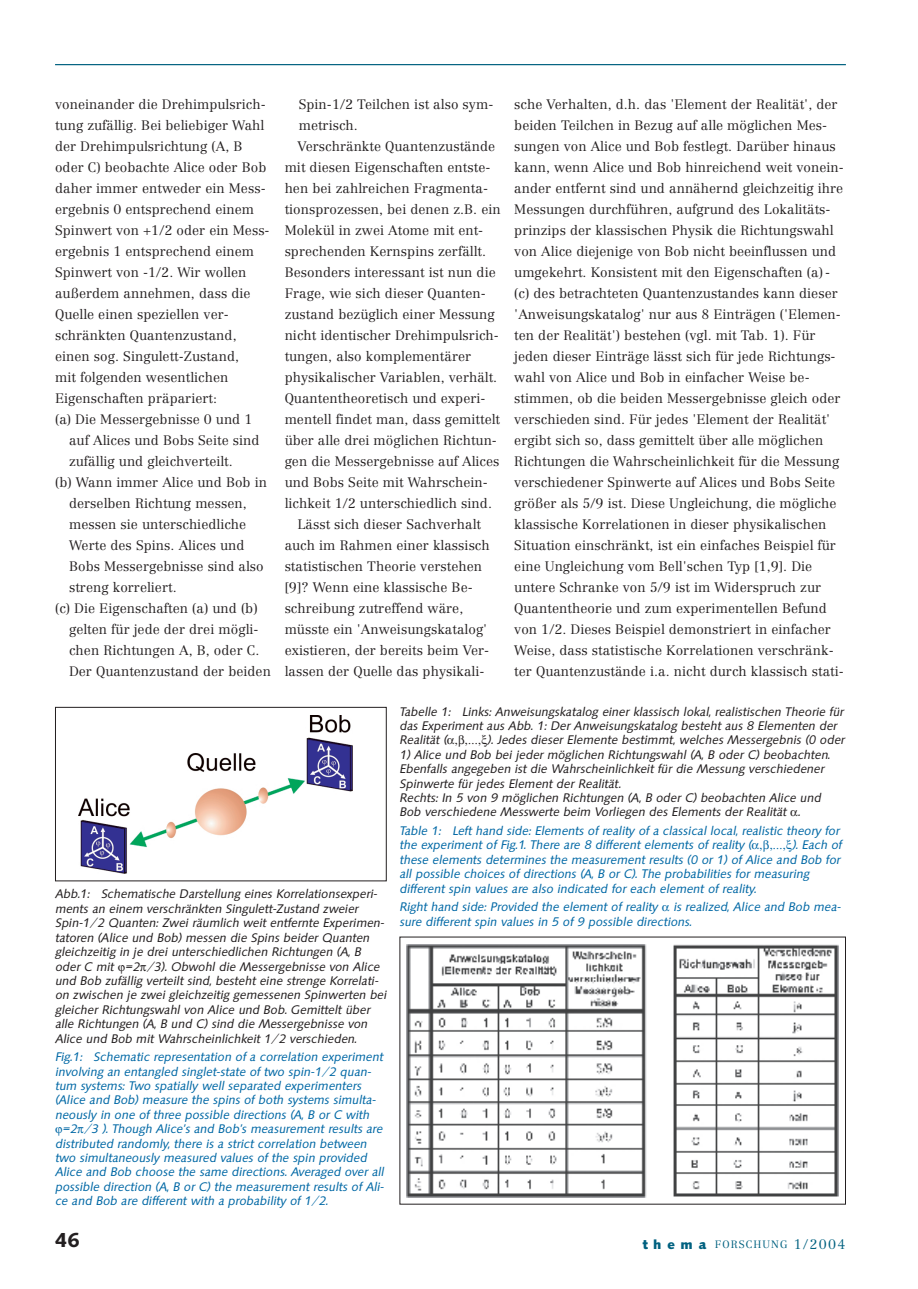
<style>
.page{position:relative;width:918px;height:1289px;background:#fff}
.page>*{position:absolute;margin:0;border:0;box-sizing:border-box;transform-origin:0 0}
.t1{font:600 21px "Saxony";color:#231f20}
.t2{font:300 13.5px/21px "Centennial";letter-spacing:.005em;color:#231f20}
.t3{font:italic 12px/14.4px "Saxony";letter-spacing:.025em;color:#231f20}
.t4{font:italic 12px/14.4px "Saxony";letter-spacing:.025em;color:#0068a5}
.t5{font:300 10.5px "Centennial";letter-spacing:.1em;color:#006180}
.s1{font-family:"Saxony";font-weight:700;font-size:13.5px}
.s2{font-size:13.5px}
</style>
<div class="page">
<hr style="left:55px;top:64px;width:791px;height:1px;background:#006180">
<img style="left:79px;top:716px;width:273px;height:157px">
<div style="left:55px;top:707px;width:332px;height:174px;border:1px solid #231f20"></div>
<img style="left:406px;top:945px;width:433px;height:252px">
<p class="t2" style="left:55px;top:95px;width:216px">voneinander die Drehimpulsrich&shy;tung zufällig. Bei beliebiger Wahl der Drehimpulsrichtung (A, B oder C) beobachte Alice oder Bob daher immer entweder ein Mess&shy;ergebnis 0 entsprechend einem<br>Spinwert von +1/2 oder ein Mess&shy;ergebnis 1 entsprechend einem<br>Spinwert von -1/2. Wir wollen außerdem annehmen, dass die<br>Quelle einen speziellen ver&shy;schränkten Quantenzustand, einen sog. Singulett-Zustand,<br>mit folgenden wesentlichen<br>Eigenschaften präpariert:<br>(a) Die Messergebnisse 0 und 1</p>
<p class="t2" style="left:69px;top:431px;width:192px">auf Alices und Bobs Seite sind</p>
<p class="t2" style="left:69px;top:452px;width:165px">zufällig und gleichverteilt.</p>
<p class="t2" style="left:55px;top:473px;width:214px">(b) Wann immer Alice und Bob in</p>
<p class="t2" style="left:69px;top:494px;width:179px">derselben Richtung messen,</p>
<p class="t2" style="left:69px;top:515px;width:179px">messen sie unterschiedliche</p>
<p class="t2" style="left:69px;top:536px;width:177px">Werte des Spins. Alices und</p>
<p class="t2" style="left:69px;top:557px;width:196px">Bobs Messergebnisse sind also</p>
<p class="t2" style="left:69px;top:578px;width:109px">streng korreliert.</p>
<p class="t2" style="left:55px;top:599px;width:204px">(c) Die Eigenschaften (a) und (b)</p>
<p class="t2" style="left:69px;top:620px;width:191px">gelten für jede der drei mögli-</p>
<p class="t2" style="left:69px;top:641px;width:192px">chen Richtungen A, B, oder C.</p>
<p class="t2" style="left:69px;top:662px;width:203px">Der Quantenzustand der beiden</p>
<p class="t2" style="left:299px;top:95px;width:196px">Spin-1/2 Teilchen ist also sym-</p>
<p class="t2" style="left:299px;top:116px;width:61px">metrisch.</p>
<p class="t2" style="left:297px;top:137px;width:199px">Verschränkte Quantenzustände</p>
<p class="t2" style="left:285px;top:158px;width:207px">mit diesen Eigenschaften entste-</p>
<p class="t2" style="left:285px;top:179px;width:205px">hen bei zahlreichen Fragmenta-</p>
<p class="t2" style="left:285px;top:200px;width:218px">tionsprozessen, bei denen z.B. ein</p>
<p class="t2" style="left:285px;top:221px;width:200px">Molekül in zwei Atome mit ent-</p>
<p class="t2" style="left:285px;top:242px;width:203px">sprechenden Kernspins zerfällt.</p>
<p class="t2" style="left:285px;top:263px;width:213px">Besonders interessant ist nun die</p>
<p class="t2" style="left:285px;top:284px;width:203px">Frage, wie sich dieser Quanten-</p>
<p class="t2" style="left:285px;top:305px;width:211px">zustand bezüglich einer Messung</p>
<p class="t2" style="left:285px;top:326px;width:216px">nicht identischer Drehimpulsrich-</p>
<p class="t2" style="left:285px;top:347px;width:188px">tungen, also komplementärer</p>
<p class="t2" style="left:285px;top:368px;width:214px">physikalischer Variablen, verhält.</p>
<p class="t2" style="left:285px;top:389px;width:202px">Quantentheoretisch und experi-</p>
<p class="t2" style="left:285px;top:410px;width:217px">mentell findet man, dass gemittelt</p>
<p class="t2" style="left:285px;top:431px;width:214px">über alle drei möglichen Richtun-</p>
<p class="t2" style="left:285px;top:452px;width:216px">gen die Messergebnisse auf Alices</p>
<p class="t2" style="left:285px;top:473px;width:205px">und Bobs Seite mit Wahrschein-</p>
<p class="t2" style="left:285px;top:494px;width:209px">lichkeit 1/2 unterschiedlich sind.</p>
<p class="t2" style="left:297px;top:515px;width:185px">Lässt sich dieser Sachverhalt</p>
<p class="t2" style="left:285px;top:536px;width:207px">auch im Rahmen einer klassisch</p>
<p class="t2" style="left:285px;top:557px;width:199px">statistischen Theorie verstehen</p>
<p class="t2" style="left:285px;top:578px;width:190px">[9]? Wenn eine klassische Be-</p>
<p class="t2" style="left:285px;top:599px;width:180px">schreibung zutreffend wäre,</p>
<p class="t2" style="left:285px;top:620px;width:204px">müsste ein 'Anweisungskatalog'</p>
<p class="t2" style="left:285px;top:641px;width:206px">existieren, der bereits beim Ver-</p>
<p class="t2" style="left:285px;top:662px;width:201px">lassen der Quelle das physikali-</p>
<p class="t2" style="left:514px;top:95px;width:331px">sche Verhalten, d.h. das 'Element der Realität', der beiden Teilchen in Bezug auf alle möglichen Mes&shy;sungen von Alice und Bob festlegt. Darüber hinaus kann, wenn Alice und Bob hinreichend weit vonein&shy;ander entfernt sind und annähernd gleichzeitig ihre Messungen durchführen, aufgrund des Lokalitäts&shy;prinzips der klassischen Physik die Richtungswahl von Alice diejenige von Bob nicht beeinflussen und umgekehrt. Konsistent mit den Eigenschaften (a) - (c) des betrachteten Quantenzustandes kann dieser 'Anweisungskatalog' nur aus 8 Einträgen ('Elemen&shy;ten der Realität') bestehen (vgl. mit Tab. 1). Für jeden dieser Einträge lässt sich für jede Richtungs&shy;wahl von Alice und Bob in einfacher Weise be&shy;stimmen, ob die beiden Messergebnisse gleich oder verschieden sind. Für jedes 'Element der Realität' ergibt sich so, dass gemittelt über alle möglichen Richtungen die Wahrscheinlichkeit für die Messung verschiedener Spinwerte auf Alices und Bobs Seite größer als 5/9 ist. Diese Ungleichung, die mögliche klassische Korrelationen in dieser physikalischen Situation einschränkt, ist ein einfaches Beispiel für eine Ungleichung vom Bell'schen Typ [1,9]. Die untere Schranke von 5/9 ist im Widerspruch zur Quantentheorie und zum experimentellen Befund von 1/2. Dieses Beispiel demonstriert in einfacher Weise, dass statistische Korrelationen verschränk&shy;ter Quantenzustände i.a. nicht durch klassisch stati-</p>
<p class="t3" style="left:55px;top:888px;width:333px">Abb.1: Schematische Darstellung eines Korrelationsexperi&shy;ments an einem verschränkten Singulett-Zustand zweier Spin-1/2 Quanten: Zwei räumlich weit entfernte Experimen&shy;tatoren (Alice und Bob) messen die Spins beider Quanten gleichzeitig in je drei unterschiedlichen Richtungen (A, B oder C mit =2 /3). Obwohl die Messergebnisse von Alice und Bob zufällig verteilt sind, besteht eine strenge Korrelati&shy;on zwischen je zwei gleichzeitig gemessenen Spinwerten bei gleicher Richtungswahl von Alice und Bob. Gemittelt über alle Richtungen (A, B und C) sind die Messergebnisse von Alice und Bob mit Wahrscheinlichkeit 1/2 verschieden.</p>
<p class="t4" style="left:55px;top:1050px;width:329px">Fig.1: Schematic representation of a correlation experiment involving an entangled singlet-state of two spin-1/2 quan&shy;tum systems: Two spatially well separated experimenters (Alice and Bob) measure the spins of both systems simulta&shy;neously in one of three possible directions (A, B or C with</p>
<p class="t4" style="left:55px;top:1122px;width:330px;text-indent:8px">=2 /3 ). Though Alice's and Bob's measurement results are distributed randomly, there is a strict correlation between two simultaneously measured values of the spin provided Alice and Bob choose the same directions. Averaged over all possible direction (A, B or C) the measurement results of Ali&shy;ce and Bob are different with a probability of 1/2.</p>
<p class="t3" style="left:399px;top:705px;width:445px">Tabelle 1: Links: Anweisungskatalog einer klassisch lokal, realistischen Theorie für das Experiment aus Abb. 1: Der Anweisungskatalog besteht aus 8 Elementen der<br>Realität (</p>
<p class="t3" style="left:488px;top:734px;width:358px">). Jedes dieser Elemente bestimmt, welches Messergebnis (0 oder</p>
<p class="t3" style="left:399px;top:748px;width:432px">1) Alice und Bob bei jeder möglichen Richtungswahl (A, B oder C) beobachten.<br>Ebenfalls angegeben ist die Wahrscheinlichkeit für die Messung verschiedener Spinwerte für jedes Element der Realität.<br>Rechts: In 5 von 9 möglichen Richtungen (A, B oder C) beobachten Alice und Bob verschiedene Messwerte beim Vorliegen des Elements der Realität .</p>
<p class="t4" style="left:399px;top:824px;width:441px">Table 1: Left hand side: Elements of reality of a classical local, realistic theory for the experiment of Fig.1. There are 8 different elements of reality (</p>
<p class="t4" style="left:399px;top:839px;width:443px;text-indent:393px">). Each of these elements determines the measurement results (0 or 1) of Alice and Bob for all possible choices of directions (A, B or C). The probabilities for measuring different spin values are also indicated for each element of reality.</p>
<p class="t4" style="left:399px;top:901px;width:260px">Right hand side: Provided the element of reality</p>
<p class="t4" style="left:399px;top:901px;width:442px;text-indent:274px">is realized, Alice and Bob mea&shy;sure different spin values in 5 of 9 possible directions.</p>
<h1 class="t1" style="left:55px;top:1232px;width:27px">46</h1>
<p class="t5" style="left:643px;top:1240px;width:204px"><span class="s1">t h e m a</span> FORSCHUNG <span class="s2">1/2004</span></p>
</div>
